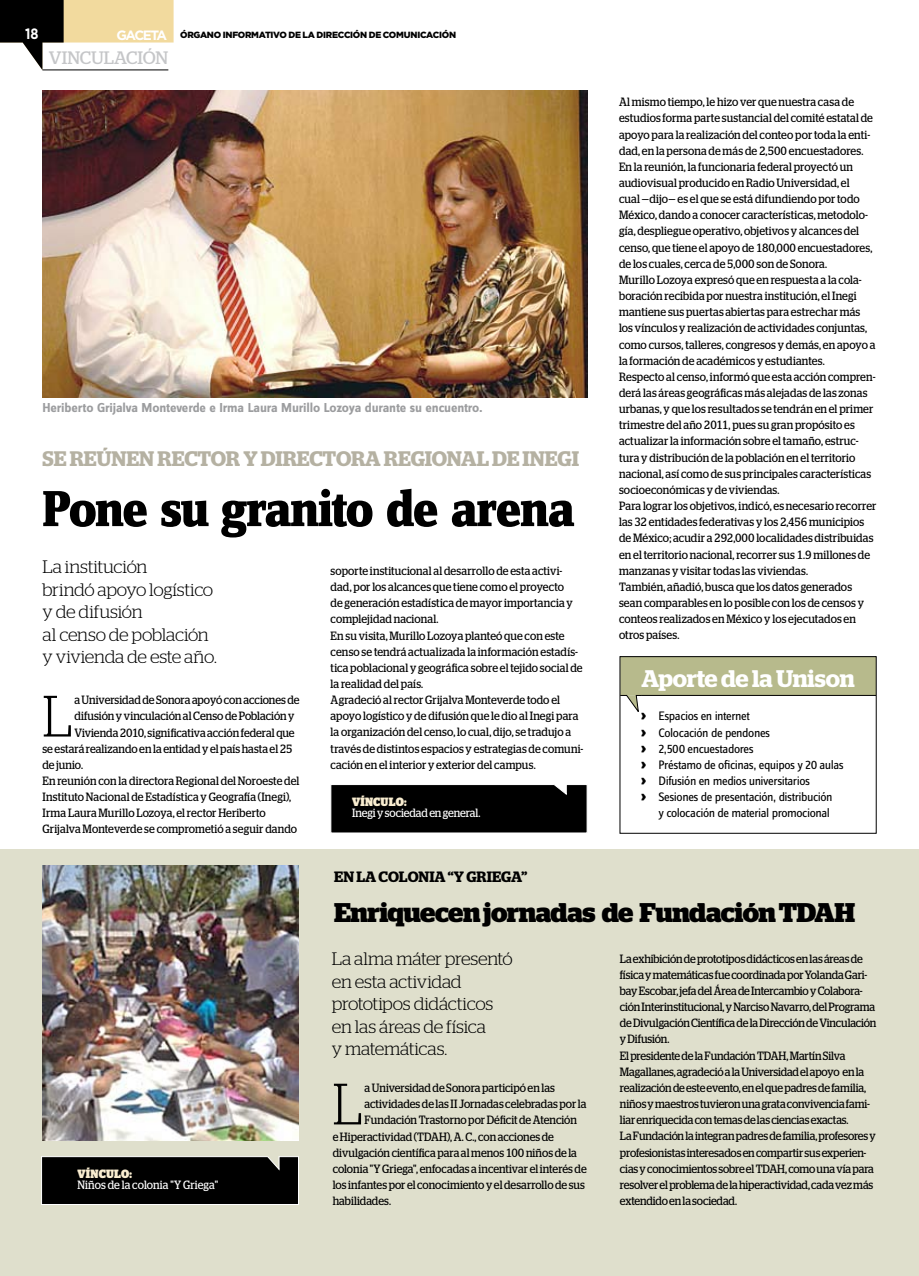
<style>
.page{position:relative;width:919px;height:1276px;background:#fff}
.page>*{position:absolute;margin:0;border:0;box-sizing:border-box;transform-origin:0 0}
.t1{font:300 58.2px "Stag";color:#000;scale:.9 1}
.t2{font:800 52.5px "Zine Serif Dis";letter-spacing:-.035em;color:#000}
.t3{font:700 27px "Stag";letter-spacing:-.015em;color:#000}
.t4{font:600 24px "Stag";color:#fff}
.t5{font:600 21px "Stag";letter-spacing:-.005em;color:#b5b1a2}
.t6{font:300 18px/22.5px "Stag";letter-spacing:-.015em;color:#000}
.t7{font:18px "Stag";letter-spacing:-.005em;color:#c5c6c8}
.t8{font:600 15px "Stag";color:#000}
.t9{font:700 15px "Gotham";color:#fff;scale:.85 1}
.t10{font:700 13.5px "Zine Sans Dis";letter-spacing:-.01em;color:#9c9d9f}
.t11{font:12.75px "Zine Sans Dis";letter-spacing:-.035em;color:#000}
.t12{font:12px/16.2px "Stag";letter-spacing:.005em;color:#000;scale:.9 1}
.t13{font:12px/16.2px "Stag";letter-spacing:-.015em;color:#000;scale:.9 1}
.t14{font:12px "Stag";color:#fff;scale:.9 1}
.t15{font:900 12px "Stag";letter-spacing:.015em;color:#f9edd0;scale:.9 1}
.t16{font:900 9px "Gotham";letter-spacing:-.03em;color:#000}
.s1{font-weight:700;font-size:13.5px;color:#fff}
.s2{font-family:"Stag";font-weight:900;font-size:15px}
</style>
<div class="page">
<hr style="left:42px;top:70px;width:126px;height:1px;background:#000">
<div style="left:0;top:849px;width:918px;height:427px;background:#dfdfcc"></div>
<svg style="left:330px;top:784px;width:257px;height:49px;background:#0b0b0b"></svg>
<img style="left:43px;top:90px;width:544px;height:307px">
<div style="left:620px;top:656px;width:255px;height:39px;background:#b7ba8c"></div>
<hr style="left:641px;top:695px;width:234px;height:1px;background:#000">
<div style="left:619px;top:656px;width:257px;height:177px;border:1px solid #000"></div>
<svg style="left:619px;top:695px;width:23px;height:18px"></svg>
<svg style="left:41px;top:1156px;width:258px;height:49px;background:#0f0f0f"></svg>
<img style="left:43px;top:866px;width:256px;height:274px">
<svg style="left:0;top:0;width:173px;height:70px"></svg>
<p class="t9" style="left:25px;top:25px;width:17px">18</p>
<p class="t16" style="left:117px;top:29px;width:341px"><span class="s1">GACETA</span> ÓRGANO INFORMATIVO DE LA DIRECCIÓN DE COMUNICACIÓN</p>
<h3 class="t7" style="left:49px;top:47px;width:121px">VINCULACIóN</h3>
<p class="t10" style="left:43px;top:400px;width:441px">Heriberto Grijalva Monteverde e Irma Laura Murillo Lozoya durante su encuentro.</p>
<h3 class="t5" style="left:43px;top:446px;width:537px">SE REÚNEN RECTOR Y DIRECTORA REGIONAL DE INEGI</h3>
<h2 class="t2" style="left:43px;top:481px;width:533px">Pone su granito de arena</h2>
<h3 class="t6" style="left:43px;top:555px;width:176px">La institución<br>brindó apoyo logístico y de difusión<br>al censo de población y vivienda de este año.</h3>
<p class="t12" style="left:330px;top:562px;width:282px">soporte institucional al desarrollo de esta activi&shy;dad, por los alcances que tiene como el proyecto<br>de generación estadística de mayor importancia y complejidad nacional.<br>En su visita, Murillo Lozoya planteó que con este censo se tendrá actualizada la información estadís&shy;tica poblacional y geográfica sobre el tejido social de la realidad del país.<br>Agradeció al rector Grijalva Monteverde todo el apoyo logístico y de difusión que le dio al Inegi para la organización del censo, lo cual, dijo, se tradujo a través de distintos espacios y estrategias de comuni&shy;cación en el interior y exterior del campus.</p>
<p class="t15" style="left:352px;top:794px;width:62px">VÍNCULO:</p>
<p class="t14" style="left:352px;top:806px;width:144px">Inegi y sociedad en general.</p>
<h1 class="t1" style="left:43px;top:683px;width:35px">L</h1>
<p class="t12" style="left:74px;top:692px;width:252px">a Universidad de Sonora apoyó con acciones de</p>
<p class="t12" style="left:74px;top:708px;width:246px">difusión y vinculación al Censo de Población y</p>
<p class="t12" style="left:74px;top:724px;width:246px">Vivienda 2010, significativa acción federal que</p>
<p class="t12" style="left:43px;top:740px;width:279px">se estará realizando en la entidad y el país hasta el 25</p>
<p class="t12" style="left:43px;top:756px;width:47px">de junio.</p>
<p class="t12" style="left:43px;top:772px;width:287px">En reunión con la directora Regional del Noroeste del</p>
<p class="t12" style="left:43px;top:788px;width:278px">Instituto Nacional de Estadística y Geografía (Inegi),</p>
<p class="t12" style="left:43px;top:805px;width:249px">Irma Laura Murillo Lozoya, el rector Heriberto</p>
<p class="t12" style="left:43px;top:821px;width:284px">Grijalva Monteverde se comprometió a seguir dando</p>
<p class="t12" style="left:619px;top:94px;width:287px">Al mismo tiempo, le hizo ver que nuestra casa de estudios forma parte sustancial del comité estatal de apoyo para la realización del conteo por toda la enti&shy;dad, en la persona de más de 2,500 encuestadores.<br>En la reunión, la funcionaria federal proyectó un audiovisual producido en Radio Universidad, el<br>cual —dijo— es el que se está difundiendo por todo México, dando a conocer características, metodolo&shy;gía, despliegue operativo, objetivos y alcances del censo, que tiene el apoyo de 180,000 encuestadores, de los cuales, cerca de 5,000 son de Sonora.<br>Murillo Lozoya expresó que en respuesta a la cola&shy;boración recibida por nuestra institución, el Inegi mantiene sus puertas abiertas para estrechar más los vínculos y realización de actividades conjuntas, como cursos, talleres, congresos y demás, en apoyo a la formación de académicos y estudiantes.<br>Respecto al censo, informó que esta acción compren&shy;derá las áreas geográficas más alejadas de las zonas urbanas, y que los resultados se tendrán en el primer trimestre del año 2011, pues su gran propósito es actualizar la información sobre el tamaño, estruc&shy;tura y distribución de la población en el territorio nacional, así como de sus principales características socioeconómicas y de viviendas.<br>Para lograr los objetivos, indicó, es necesario recorrer las 32 entidades federativas y los 2,456 municipios de México; acudir a 292,000 localidades distribuidas en el territorio nacional, recorrer sus 1.9 millones de manzanas y visitar todas las viviendas.<br>También, añadió, busca que los datos generados sean comparables en lo posible con los de censos y conteos realizados en México y los ejecutados en otros países.</p>
<h3 class="t4" style="left:641px;top:664px;width:215px">APORTE DE LA UNISON</h3>
<p class="t11" style="left:641px;top:710px;width:110px"><span class="s2">›</span> Espacios en internet</p>
<p class="t11" style="left:641px;top:726px;width:130px"><span class="s2">›</span> Colocación de pendones</p>
<p class="t11" style="left:641px;top:742px;width:114px"><span class="s2">›</span> 2,500 encuestadores</p>
<p class="t11" style="left:641px;top:758px;width:204px"><span class="s2">›</span> Préstamo de oficinas, equipos y 20 aulas</p>
<p class="t11" style="left:641px;top:775px;width:170px"><span class="s2">›</span> Difusión en medios universitarios</p>
<p class="t11" style="left:641px;top:791px;width:193px"><span class="s2">›</span> Sesiones de presentación, distribución</p>
<p class="t11" style="left:658px;top:807px;width:173px">y colocación de material promocional</p>
<p class="t15" style="left:77px;top:1166px;width:62px">VÍNCULO:</p>
<p class="t14" style="left:77px;top:1178px;width:158px">Niños de la colonia "Y Griega"</p>
<p class="t8" style="left:334px;top:868px;width:194px">EN LA COLONIA “Y GRIEGA”</p>
<h3 class="t3" style="left:334px;top:897px;width:522px">Enriquecen jornadas de Fundación TDAH</h3>
<h3 class="t6" style="left:332px;top:947px;width:182px">La alma máter presentó en esta actividad prototipos didácticos en las áreas de física<br>y matemáticas.</h3>
<p class="t13" style="left:620px;top:950px;width:286px">La exhibición de prototipos didácticos en las áreas de física y matemáticas fue coordinada por Yolanda Gari&shy;bay Escobar, jefa del Área de Intercambio y Colabora&shy;ción Interinstitucional, y Narciso Navarro, del Programa de Divulgación Científica de la Dirección de Vinculación y Difusión.<br>El presidente de la Fundación TDAH, Martín Silva Magallanes, agradeció a la Universidad el apoyo en la realización de este evento, en el que padres de familia, niños y maestros tuvieron una grata convivencia fami&shy;liar enriquecida con temas de las ciencias exactas.<br>La Fundación la integran padres de familia, profesores y profesionistas interesados en compartir sus experien&shy;cias y conocimientos sobre el TDAH, como una vía para resolver el problema de la hiperactividad, cada vez más extendido en la sociedad.</p>
<h1 class="t1" style="left:333px;top:1071px;width:35px">L</h1>
<p class="t12" style="left:364px;top:1079px;width:213px">a Universidad de Sonora participó en las</p>
<p class="t12" style="left:364px;top:1095px;width:248px">actividades de las II Jornadas celebradas por la</p>
<p class="t12" style="left:364px;top:1112px;width:237px">Fundación Trastorno por Déficit de Atención</p>
<p class="t12" style="left:333px;top:1128px;width:247px">e Hiperactividad (TDAH), A. C., con acciones de</p>
<p class="t12" style="left:333px;top:1144px;width:273px">divulgación científica para al menos 100 niños de la</p>
<p class="t12" style="left:333px;top:1160px;width:284px">colonia "Y Griega", enfocadas a incentivar el interés de</p>
<p class="t12" style="left:333px;top:1176px;width:282px">los infantes por el conocimiento y el desarrollo de sus</p>
<p class="t12" style="left:333px;top:1192px;width:66px">habilidades.</p>
</div>
